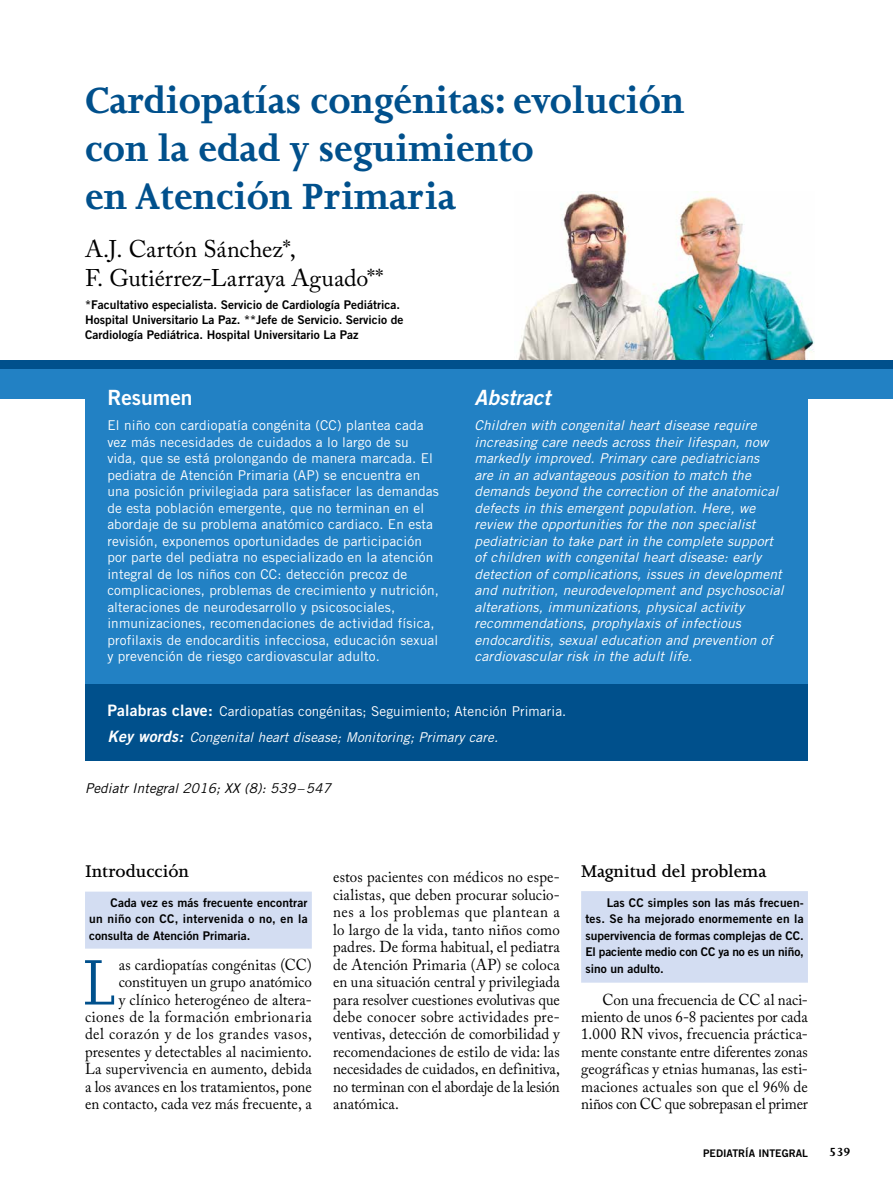
<style>
.page{position:relative;width:893px;height:1191px;background:#fff}
.page>*{position:absolute;margin:0;border:0;box-sizing:border-box;transform-origin:0 0}
.t1{font:73.95px "Joanna MT Std";color:#00508c;scale:.95 1}
.t2{font:700 42px/48px "Joanna MT Std";color:#00508c}
.t3{font:24px/28.8px "Adobe Caslon Pro";color:#000}
.t4{font:italic 21px "Trade Gothic Bold Two";color:#fff}
.t5{font:21px "Trade Gothic Bold Two";color:#fff}
.t6{font:600 19.5px "Joanna MT Std";color:#000}
.t7{font:15.75px/17.4px "Adobe Caslon Pro";letter-spacing:.005em;color:#000;text-align:justify;scale:.95 1}
.t8{font:13.5px/16.5px "Trade Gothic";letter-spacing:.01em;color:#fff}
.t9{font:italic 13.5px/16.5px "Trade Gothic";letter-spacing:.01em;color:#fff}
.t10{font:italic 13.5px "Trade Gothic";letter-spacing:.01em;color:#000}
.t11{font:700 13.5px "Joanna MT Std";color:#000}
.t12{font:12px/16.5px "Trade Gothic Bold Two";color:#000;text-align:justify}
.t13{font:10.5px "Trade Gothic Bold Two";color:#000}
.s1{font-family:"Trade Gothic Bold Two";font-size:15.75px}
.s2{font-family:"Trade Gothic Bold Two";font-style:italic;font-size:15.75px}
.s3{font-style:italic}
</style>
<div class="page">
<img style="left:518px;top:191px;width:296px;height:169px">
<div style="left:85px;top:891px;width:227px;height:57px;background:#d3ddf2"></div>
<div style="left:581px;top:891px;width:227px;height:91px;background:#d3ddf2"></div>
<div style="left:85px;top:369px;width:723px;height:330px;background:#2281c4"></div>
<div style="left:0;top:369px;width:101px;height:30px;background:#2281c4"></div>
<div style="left:784px;top:369px;width:109px;height:30px;background:#2281c4"></div>
<div style="left:0;top:360px;width:893px;height:9px;background:#00508c"></div>
<div style="left:85px;top:684px;width:723px;height:77px;background:#00508c"></div>
<h2 class="t2" style="left:85px;top:76px;width:601px">Cardiopatías congénitas: evolución con la edad y seguimiento<br>en Atención Primaria</h2>
<h3 class="t3" style="left:85px;top:234px;width:300px">A.J. Cartón Sánchez*,<br>F. Gutiérrez-Larraya Aguado**</h3>
<p class="t12" style="left:85px;top:297px;width:320px;line-height:15px;text-align:left">*Facultativo especialista. Servicio de Cardiología Pediátrica.<br>Hospital Universitario La Paz. **Jefe de Servicio. Servicio de<br>Cardiología Pediátrica. Hospital Universitario La Paz</p>
<h3 class="t5" style="left:107px;top:384px;width:87px">Resumen</h3>
<p class="t8" style="left:107px;top:417px;width:333px">El niño con cardiopatía congénita (CC) plantea cada vez más necesidades de cuidados a lo largo de su vida, que se está prolongando de manera marcada. El pediatra de Atención Primaria (AP) se encuentra en una posición privilegiada para satisfacer las demandas de esta población emergente, que no terminan en el abordaje de su problema anatómico cardiaco. En esta revisión, exponemos oportunidades de participación por parte del pediatra no especializado en la atención integral de los niños con CC: detección precoz de complicaciones, problemas de crecimiento y nutrición, alteraciones de neurodesarrollo y psicosociales, inmunizaciones, recomendaciones de actividad física, profilaxis de endocarditis infecciosa, educación sexual y prevención de riesgo cardiovascular adulto.</p>
<h3 class="t4" style="left:475px;top:384px;width:77px">Abstract</h3>
<p class="t9" style="left:475px;top:417px;width:311px">Children with congenital heart disease require increasing care needs across their lifespan, now markedly improved. Primary care pediatricians<br>are in an advantageous position to match the demands beyond the correction of the anatomical defects in this emergent population. Here, we review the opportunities for the non specialist pediatrician to take part in the complete support of children with congenital heart disease: early detection of complications, issues in development and nutrition, neurodevelopment and psychosocial alterations, immunizations, physical activity recommendations, prophylaxis of infectious endocarditis, sexual education and prevention of cardiovascular risk in the adult life.</p>
<p class="t8" style="left:107px;top:697px;width:460px;line-height:26.5px"><span class="s1">Palabras clave:</span> Cardiopatías congénitas; Seguimiento; Atención Primaria.<br><span class="s2">Key words:</span> <span class="s3">Congenital heart disease; Monitoring; Primary care.</span></p>
<p class="t10" style="left:85px;top:780px;width:247px">Pediatr Integral 2016; XX (8): 539–547</p>
<p class="t6" style="left:85px;top:860px;width:106px">Introducción</p>
<p class="t12" style="left:89px;top:894px;width:220px;text-indent:21px">Cada vez es más frecuente encontrar un niño con CC, intervenida o no, en la consulta de Atención Primaria.</p>
<h1 class="t1" style="left:83px;top:942px;width:35px">L</h1>
<p class="t7" style="left:85px;top:955px;width:240px;text-align:right">as cardiopatías congénitas (CC) constituyen un grupo anatómico<br>y clínico heterogéneo de altera&shy;ciones de la formación embrionaria del corazón y de los grandes vasos, presentes y detectables al nacimiento.<br>La supervivencia en aumento, debida a los avances en los tratamientos, pone en contacto, cada vez más frecuente, a</p>
<p class="t7" style="left:333px;top:868px;width:240px">estos pacientes con médicos no espe&shy;cialistas, que deben procurar solucio&shy;nes a los problemas que plantean a lo largo de la vida, tanto niños como padres. De forma habitual, el pediatra de Atención Primaria (AP) se coloca en una situación central y privilegiada para resolver cuestiones evolutivas que debe conocer sobre actividades pre&shy;ventivas, detección de comorbilidad y recomendaciones de estilo de vida: las necesidades de cuidados, en definitiva, no terminan con el abordaje de la lesión anatómica.</p>
<p class="t6" style="left:581px;top:860px;width:187px">Magnitud del problema</p>
<p class="t12" style="left:585px;top:894px;width:220px;text-indent:21px">Las CC simples son las más frecuen&shy;tes. Se ha mejorado enormemente en la supervivencia de formas complejas de CC.<br>El paciente medio con CC ya no es un niño, sino un adulto.</p>
<p class="t7" style="left:581px;top:990px;width:240px;text-indent:21px">Con una frecuencia de CC al naci&shy;miento de unos 6-8 pacientes por cada 1.000 RN vivos, frecuencia práctica&shy;mente constante entre diferentes zonas geográficas y etnias humanas, las esti&shy;maciones actuales son que el 96% de niños con CC que sobrepasan el primer</p>
<p class="t13" style="left:703px;top:1146px;width:106px">PEDIATRÍA INTEGRAL</p>
<p class="t11" style="left:829px;top:1144px;width:23px">539</p>
</div>
